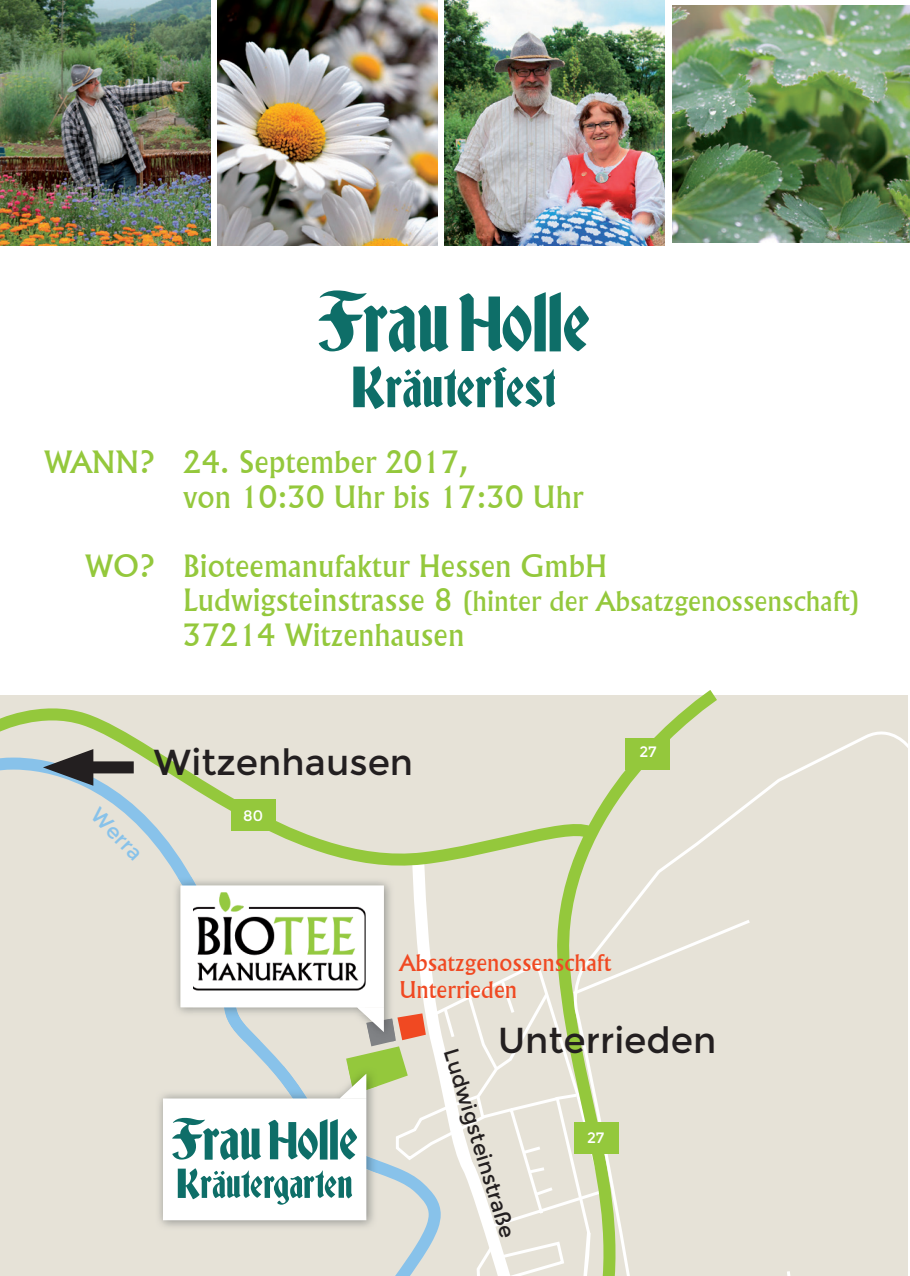
<style>
.page{position:relative;width:910px;height:1276px;background:#fff}
.page>*{position:absolute;margin:0;border:0;box-sizing:border-box;transform-origin:0 0}
.t1{font:52.2px "Deutsch Gothic";color:#0e6e68}
.t2{font:36px "Montserrat";color:#231f20}
.t3{font:30px/34.5px "Flareserif 821 BT";color:#94c83c}
.t4{font:27px "Flareserif 821 BT";color:#94c83c}
.t5{font:22.5px/27px "Flareserif 821 BT";color:#f04922}
.t6{font:21px "Montserrat";color:#231f20}
.t7{font:21px "Montserrat";color:#88c2ea}
.t8{font:15px "Montserrat";color:#fff}
.s1{font-size:30px}
</style>
<div class="page">
<img style="left:0;top:0;width:210px;height:245px">
<img style="left:445px;top:0;width:220px;height:245px">
<img style="left:217px;top:1px;width:220px;height:244px">
<img style="left:672px;top:5px;width:238px;height:238px">
<svg style="left:319px;top:290px;width:129px;height:62px"></svg>
<svg style="left:459px;top:292px;width:130px;height:59px"></svg>
<svg style="left:405px;top:369px;width:6px;height:7px"></svg>
<svg style="left:415px;top:369px;width:6px;height:7px"></svg>
<div style="left:0;top:695px;width:907px;height:581px;background:#e6e2d7"></div>
<svg style="left:406px;top:874px;width:32px;height:402px"></svg>
<svg style="left:406px;top:959px;width:35px;height:271px"></svg>
<svg style="left:0;top:708px;width:549px;height:166px"></svg>
<svg style="left:549px;top:690px;width:168px;height:227px"></svg>
<div style="left:231px;top:799px;width:44px;height:31px;background:#94c83c"></div>
<svg style="left:571px;top:724px;width:337px;height:552px"></svg>
<div style="left:73px;top:761px;width:61px;height:12px;background:#231f20"></div>
<svg style="left:43px;top:749px;width:50px;height:37px"></svg>
<svg style="left:441px;top:917px;width:312px;height:359px"></svg>
<img style="left:177px;top:877px;width:84px;height:8px">
<svg style="left:163px;top:885px;width:263px;height:335px"></svg>
<p class="t3" style="left:44px;top:445px;width:113px">WANN?</p>
<p class="t3" style="left:85px;top:548px;width:72px">WO?</p>
<h1 class="t1" style="left:352px;top:363px;width:205px">Krauterfest</h1>
<p class="t3" style="left:183px;top:445px;width:401px">24. September 2017,<br>von 10:30 Uhr bis 17:30 Uhr</p>
<p class="t3" style="left:183px;top:548px;width:425px">Bioteemanufaktur Hessen GmbH</p>
<p class="t4" style="left:183px;top:584px;width:679px"><span class="s1">Ludwigsteinstrasse 8</span> (hinter der Absatzgenossenschaft)</p>
<p class="t3" style="left:183px;top:617px;width:283px">37214 Witzenhausen</p>
<p class="t7" style="left:103px;top:802px;width:66px;rotate:46deg">Werra</p>
<p class="t2" style="left:154px;top:741px;width:261px">Witzenhausen</p>
<p class="t8" style="left:243px;top:806px;width:21px">80</p>
<p class="t8" style="left:639px;top:743px;width:19px">27</p>
<p class="t5" style="left:399px;top:948px;width:214px">Absatzgenossenschaft<br>Unterrieden</p>
<p class="t2" style="left:498px;top:1020px;width:220px">Unterrieden</p>
<p class="t6" style="left:462px;top:1045px;width:198px;rotate:73deg">Ludwigsteinstraße</p>
<p class="t8" style="left:587px;top:1128px;width:19px">27</p>
</div>
